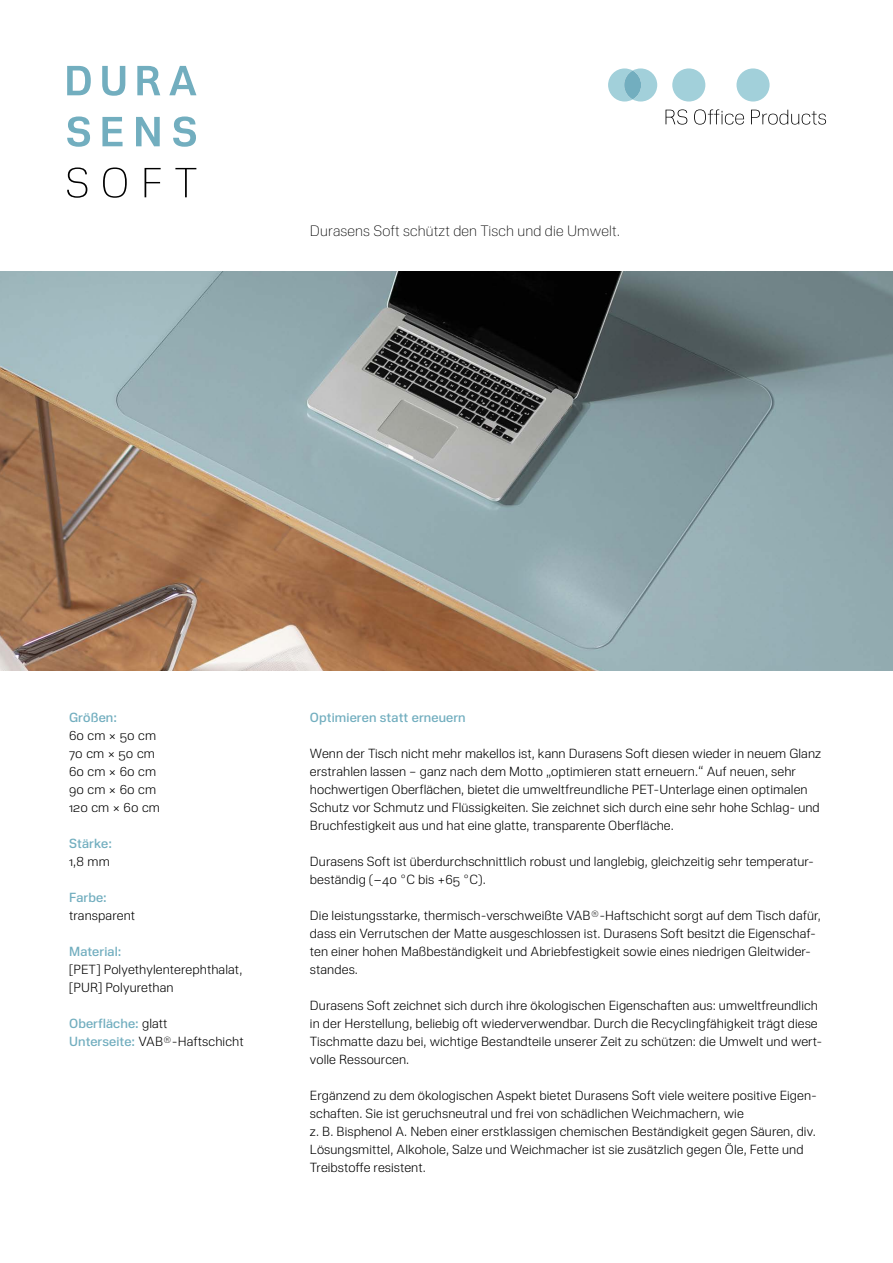
<style>
.page{position:relative;width:893px;height:1263px;background:#fff}
.page>*{position:absolute;margin:0;border:0;box-sizing:border-box;transform-origin:0 0}
.t1{font:200 15px "Nuber Next";letter-spacing:.01em;color:#000}
.t2{font:300 13.2px/18px "Nuber Next";letter-spacing:.005em;color:#000}
.t3{font:600 13.2px/18px "Nuber Next";letter-spacing:.01em;color:#72aebf}
.s1{font-weight:300;color:#000}
</style>
<div class="page">
<div style="left:672px;top:68px;width:33px;height:34px;background:#a2d0da;border-radius:50%"></div>
<div style="left:736px;top:68px;width:34px;height:34px;background:#a2d0da;border-radius:50%"></div>
<svg style="left:608px;top:68px;width:49px;height:34px"></svg>
<div style="left:624px;top:71px;width:17px;height:28px;background:#72aebf;border-radius:50%"></div>
<svg style="left:665px;top:109px;width:161px;height:16px"></svg>
<img style="left:0;top:271px;width:893px;height:400px">
<svg style="left:67px;top:66px;width:24px;height:29px"></svg>
<svg style="left:102px;top:66px;width:23px;height:30px"></svg>
<svg style="left:137px;top:66px;width:23px;height:29px"></svg>
<svg style="left:169px;top:66px;width:27px;height:29px"></svg>
<svg style="left:67px;top:116px;width:23px;height:31px"></svg>
<svg style="left:102px;top:117px;width:21px;height:29px"></svg>
<svg style="left:136px;top:117px;width:24px;height:29px"></svg>
<svg style="left:173px;top:116px;width:23px;height:31px"></svg>
<svg style="left:67px;top:167px;width:20px;height:31px"></svg>
<svg style="left:103px;top:167px;width:24px;height:31px"></svg>
<svg style="left:145px;top:168px;width:16px;height:29px"></svg>
<svg style="left:175px;top:168px;width:21px;height:29px"></svg>
<p class="t1" style="left:310px;top:221px;width:312px">Durasens Soft schützt den Tisch und die Umwelt.</p>
<p class="t3" style="left:69px;top:708px;width:49px">Größen:</p>
<p class="t2" style="left:69px;top:726px;width:92px">60 cm × 50 cm<br>70 cm × 50 cm<br>60 cm × 60 cm<br>90 cm × 60 cm<br>120 cm × 60 cm</p>
<p class="t3" style="left:69px;top:834px;width:44px">Stärke:</p>
<p class="t2" style="left:69px;top:852px;width:42px">1,8 mm</p>
<p class="t3" style="left:69px;top:888px;width:39px">Farbe:</p>
<p class="t2" style="left:69px;top:906px;width:68px">transparent</p>
<p class="t3" style="left:69px;top:942px;width:54px">Material:</p>
<p class="t2" style="left:69px;top:960px;width:175px">[PET] Polyethylenterephthalat, [PUR] Polyurethan</p>
<p class="t3" style="left:69px;top:1014px;width:176px">Oberfläche: <span class="s1">glatt<br></span>Unterseite: <span class="s1">VAB®-Haftschicht</span></p>
<p class="t3" style="left:310px;top:708px;width:157px">Optimieren statt erneuern</p>
<p class="t2" style="left:310px;top:744px;width:513px">Wenn der Tisch nicht mehr makellos ist, kann Durasens Soft diesen wieder in neuem Glanz erstrahlen lassen – ganz nach dem Motto „optimieren statt erneuern.“ Auf neuen, sehr hochwertigen Oberflächen, bietet die umweltfreundliche PET-Unterlage einen optimalen Schutz vor Schmutz und Flüssigkeiten. Sie zeichnet sich durch eine sehr hohe Schlag- und Bruchfestigkeit aus und hat eine glatte, transparente Oberfläche.</p>
<p class="t2" style="left:310px;top:852px;width:505px">Durasens Soft ist überdurchschnittlich robust und langlebig, gleichzeitig sehr temperatur&shy;beständig (−40 °C bis +65 °C).</p>
<p class="t2" style="left:310px;top:906px;width:513px">Die leistungsstarke, thermisch-verschweißte VAB®-Haftschicht sorgt auf dem Tisch dafür, dass ein Verrutschen der Matte ausgeschlossen ist. Durasens Soft besitzt die Eigenschaf&shy;ten einer hohen Maßbeständigkeit und Abriebfestigkeit sowie eines niedrigen Gleitwider&shy;standes.</p>
<p class="t2" style="left:310px;top:996px;width:514px">Durasens Soft zeichnet sich durch ihre ökologischen Eigenschaften aus: umweltfreundlich in der Herstellung, beliebig oft wiederverwendbar. Durch die Recyclingfähigkeit trägt diese Tischmatte dazu bei, wichtige Bestandteile unserer Zeit zu schützen: die Umwelt und wert&shy;volle Ressourcen.</p>
<p class="t2" style="left:310px;top:1086px;width:508px">Ergänzend zu dem ökologischen Aspekt bietet Durasens Soft viele weitere positive Eigen&shy;schaften. Sie ist geruchsneutral und frei von schädlichen Weichmachern, wie<br>z. B. Bisphenol A. Neben einer erstklassigen chemischen Beständigkeit gegen Säuren, div.<br>Lösungsmittel, Alkohole, Salze und Weichmacher ist sie zusätzlich gegen Öle, Fette und Treibstoffe resistent.</p>
</div>
